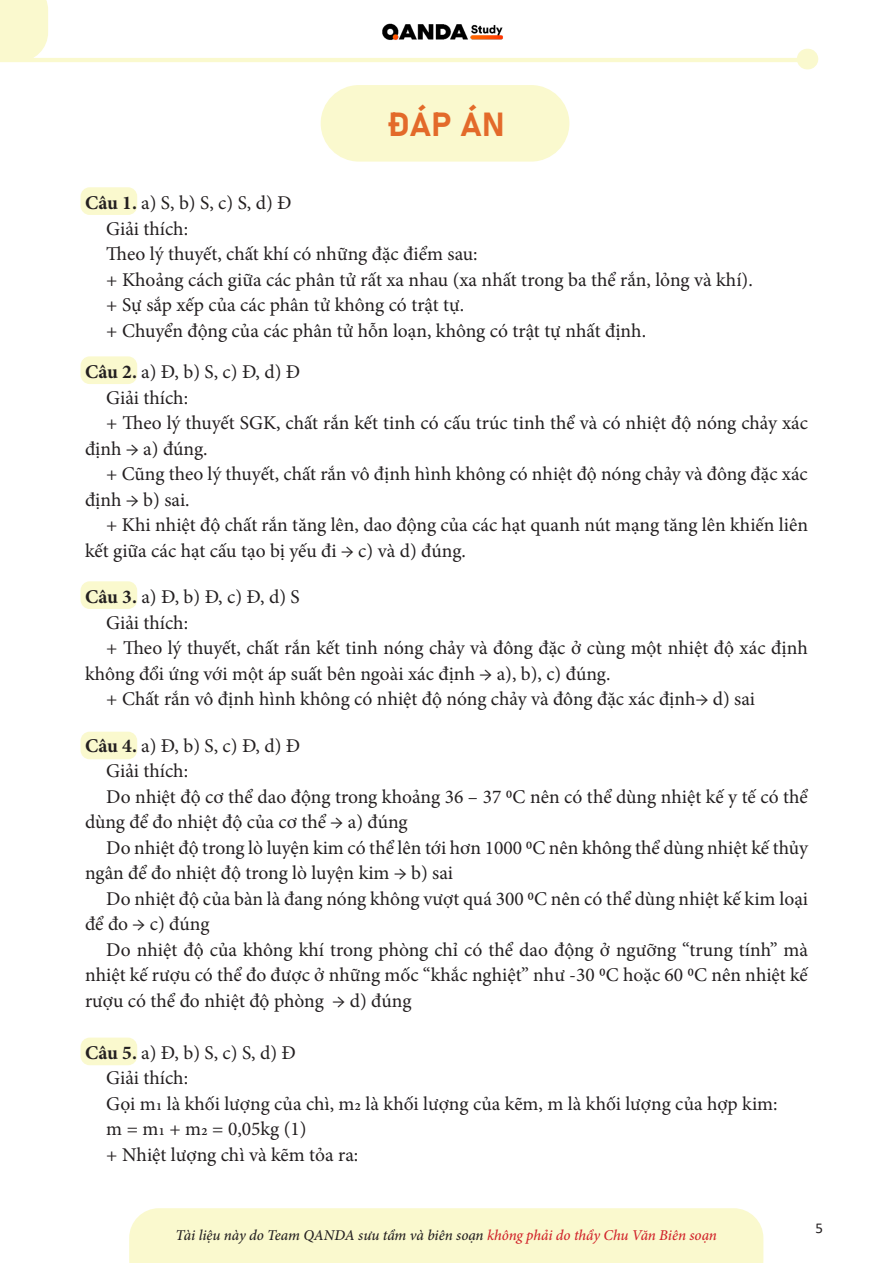
<style>
.page{position:relative;width:893px;height:1263px;background:#fff}
.page>*{position:absolute;margin:0;border:0;box-sizing:border-box;transform-origin:0 0}
.t1{font:33px "Bahnschrift";color:#e36a2a}
.t2{font:19.5px/25.5px "Minion Pro";color:#231f20}
.t3{font:italic 500 15px "Minion Pro";letter-spacing:-.005em;color:#231f20}
.t4{font:15px "Calibri";color:#231f20}
.s1{font-weight:700}
.s2{color:#d1232a}
</style>
<div class="page">
<div style="left:0;top:0;width:48px;height:58px;background:#faf9ce"></div>
<hr style="left:0;top:58px;width:812px;height:4px;background:#faf9ce">
<div style="left:798px;top:49px;width:19px;height:20px;background:#faf9ce;border-radius:10px"></div>
<div style="left:797px;top:49px;width:21px;height:20px;border:2px solid #faf9ce;border-radius:10px"></div>
<img style="left:382px;top:23px;width:169px;height:68px">
<div style="left:129px;top:1208px;width:634px;height:55px;background:#faf9ce"></div>
<div style="left:81px;top:1037px;width:56px;height:28px;background:#faf9ce;border-radius:9px"></div>
<div style="left:81px;top:732px;width:56px;height:27px;background:#faf9ce;border-radius:9px"></div>
<div style="left:81px;top:581px;width:56px;height:28px;background:#faf9ce;border-radius:9px"></div>
<div style="left:81px;top:356px;width:56px;height:28px;background:#faf9ce;border-radius:9px"></div>
<div style="left:81px;top:187px;width:56px;height:28px;background:#faf9ce;border-radius:9px"></div>
<div style="left:321px;top:85px;width:248px;height:77px;background:#faf9ce;border-radius:38px"></div>
<h1 class="t1" style="left:388px;top:99px;width:118px">ĐÁP ÁN</h1>
<p class="t2" style="left:106px;top:190px;width:648px;text-indent:-21px"><span class="s1">Câu 1.</span> a) S, b) S, c) S, d) Đ<br>Giải thích:<br>Theo lý thuyết, chất khí có những đặc điểm sau:<br>+ Khoảng cách giữa các phân tử rất xa nhau (xa nhất trong ba thể rắn, lỏng và khí). + Sự sắp xếp của các phân tử không có trật tự.<br>+ Chuyển động của các phân tử hỗn loạn, không có trật tự nhất định.</p>
<p class="t2" style="left:85px;top:359px;width:217px"><span class="s1">Câu 2.</span> a) Đ, b) S, c) Đ, d) Đ</p>
<p class="t2" style="left:106px;top:385px;width:83px">Giải thích:</p>
<p class="t2" style="left:106px;top:410px;width:703px">+ Theo lý thuyết SGK, chất rắn kết tinh có cấu trúc tinh thể và có nhiệt độ nóng chảy xác</p>
<p class="t2" style="left:85px;top:436px;width:124px">định → a) đúng.</p>
<p class="t2" style="left:106px;top:461px;width:703px">+ Cũng theo lý thuyết, chất rắn vô định hình không có nhiệt độ nóng chảy và đông đặc xác</p>
<p class="t2" style="left:85px;top:487px;width:106px">định → b) sai.</p>
<p class="t2" style="left:106px;top:512px;width:703px">+ Khi nhiệt độ chất rắn tăng lên, dao động của các hạt quanh nút mạng tăng lên khiến liên</p>
<p class="t2" style="left:85px;top:538px;width:382px">kết giữa các hạt cấu tạo bị yếu đi → c) và d) đúng.</p>
<p class="t2" style="left:85px;top:584px;width:216px"><span class="s1">Câu 3.</span> a) Đ, b) Đ, c) Đ, d) S</p>
<p class="t2" style="left:106px;top:610px;width:83px">Giải thích:</p>
<p class="t2" style="left:106px;top:635px;width:703px">+ Theo lý thuyết, chất rắn kết tinh nóng chảy và đông đặc ở cùng một nhiệt độ xác định</p>
<p class="t2" style="left:85px;top:661px;width:527px">không đổi ứng với một áp suất bên ngoài xác định → a), b), c) đúng.</p>
<p class="t2" style="left:106px;top:686px;width:650px">+ Chất rắn vô định hình không có nhiệt độ nóng chảy và đông đặc xác định→ d) sai</p>
<p class="t2" style="left:85px;top:733px;width:217px"><span class="s1">Câu 4.</span> a) Đ, b) S, c) Đ, d) Đ</p>
<p class="t2" style="left:106px;top:758px;width:83px">Giải thích:</p>
<p class="t2" style="left:106px;top:784px;width:703px">Do nhiệt độ cơ thể dao động trong khoảng 36 – 37 0C nên có thể dùng nhiệt kế y tế có thể</p>
<p class="t2" style="left:85px;top:809px;width:324px">dùng để đo nhiệt độ của cơ thể → a) đúng</p>
<p class="t2" style="left:106px;top:835px;width:703px">Do nhiệt độ trong lò luyện kim có thể lên tới hơn 1000 0C nên không thể dùng nhiệt kế thủy</p>
<p class="t2" style="left:85px;top:860px;width:370px">ngân để đo nhiệt độ trong lò luyện kim → b) sai</p>
<p class="t2" style="left:106px;top:886px;width:703px">Do nhiệt độ của bàn là đang nóng không vượt quá 300 0C nên có thể dùng nhiệt kế kim loại</p>
<p class="t2" style="left:85px;top:911px;width:126px">để đo → c) đúng</p>
<p class="t2" style="left:106px;top:937px;width:703px">Do nhiệt độ của không khí trong phòng chỉ có thể dao động ở ngưỡng “trung tính” mà</p>
<p class="t2" style="left:85px;top:962px;width:724px">nhiệt kế rượu có thể đo được ở những mốc “khắc nghiệt” như -30 0C hoặc 60 0C nên nhiệt kế</p>
<p class="t2" style="left:85px;top:988px;width:328px">rượu có thể đo nhiệt độ phòng → d) đúng</p>
<p class="t2" style="left:106px;top:1040px;width:673px;text-indent:-21px"><span class="s1">Câu 5.</span> a) Đ, b) S, c) S, d) Đ<br>Giải thích:<br>Gọi m1 là khối lượng của chì, m2 là khối lượng của kẽm, m là khối lượng của hợp kim: m = m1 + m2 = 0,05kg (1)<br>+ Nhiệt lượng chì và kẽm tỏa ra:</p>
<p class="t3" style="left:176px;top:1225px;width:543px">Tài liệu này do Team QANDA sưu tầm và biên soạn <span class="s2">không phải do thầy Chu Văn Biên soạn</span></p>
<p class="t4" style="left:815px;top:1217px;width:9px">5</p>
</div>
